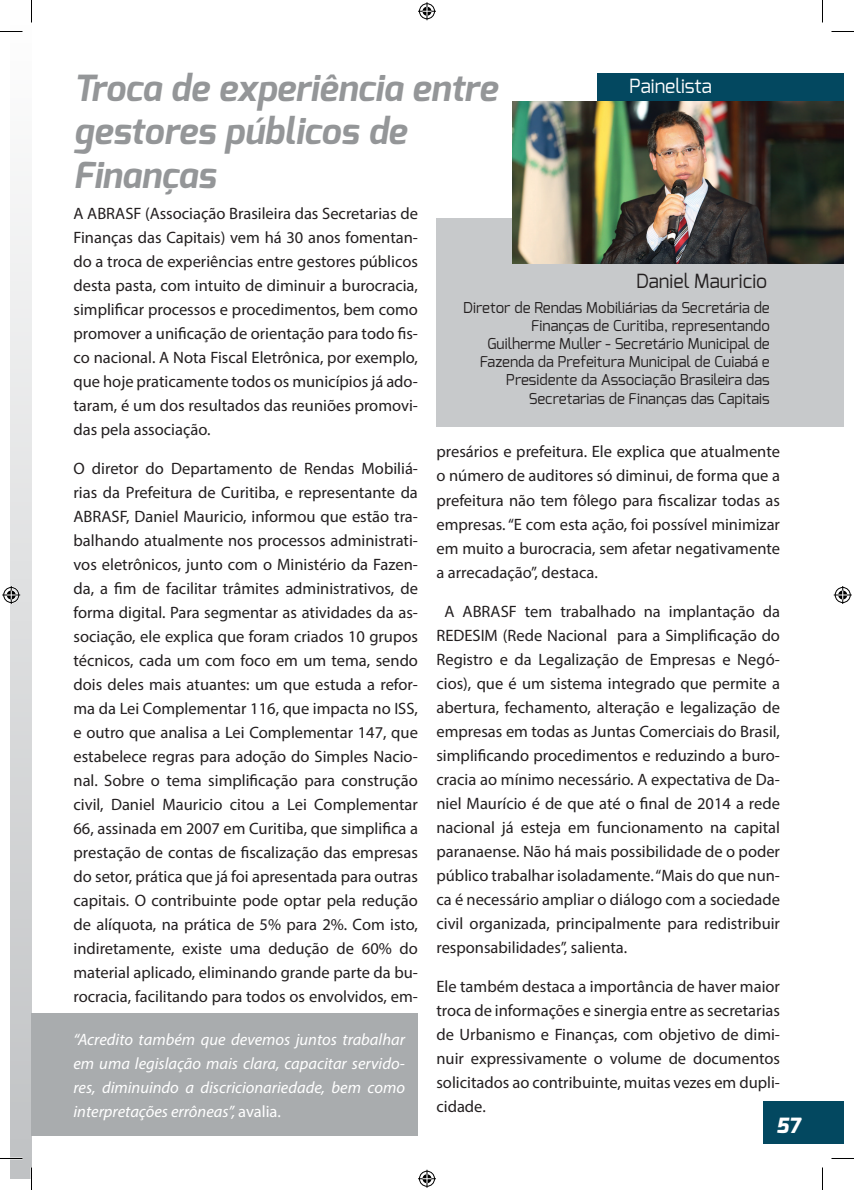
<style>
.page{position:relative;width:854px;height:1190px;background:#fff}
.page>*{position:absolute;margin:0;border:0;box-sizing:border-box;transform-origin:0 0}
.t1{font:italic 700 36px/43.2px "Exo";color:#949698}
.t2{font:italic 800 21px "Exo";color:#fff}
.t3{font:19.5px "Exo";color:#231f20}
.t4{font:19.5px "Exo";color:#fff}
.t5{font:16.5px/24px "Myriad Pro";color:#231f20;text-align:justify}
.t6{font:italic 16.5px/24px "Myriad Pro";color:#fff;text-align:justify}
.t7{font:15px "Exo";color:#231f20}
.s1{font-style:normal}
</style>
<div class="page">
<div style="left:10px;top:10px;width:22px;height:1169px;background:linear-gradient(to bottom,#fefefe,#bfc1c4)"></div>
<div style="left:436px;top:218px;width:408px;height:209px;background:#c7c9cb"></div>
<div style="left:32px;top:1013px;width:386px;height:122px;background:#a9acae"></div>
<img style="left:512px;top:101px;width:332px;height:163px">
<div style="left:763px;top:1101px;width:81px;height:42px;background:#034860"></div>
<div style="left:597px;top:73px;width:247px;height:28px;background:#034860"></div>
<hr style="left:0;top:1157px;width:22px;height:2px;background:#fff">
<svg style="left:0;top:31px;width:22px;height:1px"></svg>
<svg style="left:831px;top:31px;width:23px;height:1px"></svg>
<svg style="left:0;top:1158px;width:22px;height:1px"></svg>
<svg style="left:831px;top:1158px;width:23px;height:1px"></svg>
<svg style="left:31px;top:0;width:1px;height:22px"></svg>
<svg style="left:31px;top:1167px;width:1px;height:23px"></svg>
<svg style="left:822px;top:0;width:1px;height:22px"></svg>
<svg style="left:822px;top:1167px;width:1px;height:23px"></svg>
<svg style="left:418px;top:2px;width:18px;height:18px"></svg>
<svg style="left:418px;top:1170px;width:18px;height:18px"></svg>
<svg style="left:2px;top:586px;width:18px;height:18px"></svg>
<svg style="left:834px;top:586px;width:18px;height:18px"></svg>
<p class="t1" style="left:74px;top:67px;width:425px">Troca de experiência entre gestores públicos de<br>Finanças</p>
<p class="t4" style="left:629px;top:73px;width:84px">Painelista</p>
<p class="t5" style="left:74px;top:201px;width:346px">A ABRASF (Associação Brasileira das Secretarias de Finanças das Capitais) vem há 30 anos fomentan&shy;do a troca de experiências entre gestores públicos desta pasta, com intuito de diminuir a burocracia, simplificar processos e procedimentos, bem como promover a unificação de orientação para todo fis&shy;co nacional. A Nota Fiscal Eletrônica, por exemplo, que hoje praticamente todos os municípios já ado&shy;taram, é um dos resultados das reuniões promovi&shy;das pela associação.</p>
<p class="t5" style="left:74px;top:456px;width:346px">O diretor do Departamento de Rendas Mobiliá&shy;rias da Prefeitura de Curitiba, e representante da ABRASF, Daniel Mauricio, informou que estão tra&shy;balhando atualmente nos processos administrati&shy;vos eletrônicos, junto com o Ministério da Fazen&shy;da, a fim de facilitar trâmites administrativos, de forma digital. Para segmentar as atividades da as&shy;sociação, ele explica que foram criados 10 grupos técnicos, cada um com foco em um tema, sendo dois deles mais atuantes: um que estuda a refor&shy;ma da Lei Complementar 116, que impacta no ISS, e outro que analisa a Lei Complementar 147, que estabelece regras para adoção do Simples Nacio&shy;nal. Sobre o tema simplificação para construção civil, Daniel Mauricio citou a Lei Complementar 66, assinada em 2007 em Curitiba, que simplifica a prestação de contas de fiscalização das empresas do setor, prática que já foi apresentada para outras capitais. O contribuinte pode optar pela redução de alíquota, na prática de 5% para 2%. Com isto, indiretamente, existe uma dedução de 60% do material aplicado, eliminando grande parte da bu&shy;rocracia, facilitando para todos os envolvidos, em-</p>
<p class="t6" style="left:74px;top:1027px;width:333px">“Acredito também que devemos juntos trabalhar em uma legislação mais clara, capacitar servido&shy;res, diminuindo a discricionariedade, bem como interpretações errôneas”, <span class="s1">avalia.</span></p>
<p class="t3" style="left:636px;top:269px;width:133px">Daniel Mauricio</p>
<p class="t7" style="left:463px;top:298px;width:308px">Diretor de Rendas Mobiliárias da Secretária de</p>
<p class="t7" style="left:531px;top:316px;width:240px">Finanças de Curitiba, representando</p>
<p class="t7" style="left:487px;top:334px;width:284px">Guilherme Muller - Secretário Municipal de</p>
<p class="t7" style="left:480px;top:352px;width:292px">Fazenda da Prefeitura Municipal de Cuiabá e</p>
<p class="t7" style="left:506px;top:370px;width:265px">Presidente da Associação Brasileira das</p>
<p class="t7" style="left:529px;top:388px;width:243px">Secretarias de Finanças das Capitais</p>
<p class="t5" style="left:436px;top:440px;width:345px">presários e prefeitura. Ele explica que atualmente o número de auditores só diminui, de forma que a prefeitura não tem fôlego para fiscalizar todas as empresas. “E com esta ação, foi possível minimizar em muito a burocracia, sem afetar negativamente a arrecadação”, destaca.</p>
<p class="t5" style="left:436px;top:599px;width:345px;text-indent:8px">A ABRASF tem trabalhado na implantação da REDESIM (Rede Nacional para a Simplificação do Registro e da Legalização de Empresas e Negó&shy;cios), que é um sistema integrado que permite a abertura, fechamento, alteração e legalização de empresas em todas as Juntas Comerciais do Brasil, simplificando procedimentos e reduzindo a buro&shy;cracia ao mínimo necessário. A expectativa de Da&shy;niel Maurício é de que até o final de 2014 a rede nacional já esteja em funcionamento na capital paranaense. Não há mais possibilidade de o poder público trabalhar isoladamente. “Mais do que nun&shy;ca é necessário ampliar o diálogo com a sociedade civil organizada, principalmente para redistribuir responsabilidades”, salienta.</p>
<p class="t5" style="left:436px;top:974px;width:345px">Ele também destaca a importância de haver maior troca de informações e sinergia entre as secretarias de Urbanismo e Finanças, com objetivo de dimi&shy;nuir expressivamente o volume de documentos solicitados ao contribuinte, muitas vezes em dupli&shy;cidade.</p>
<p class="t2" style="left:776px;top:1111px;width:26px">57</p>
</div>
